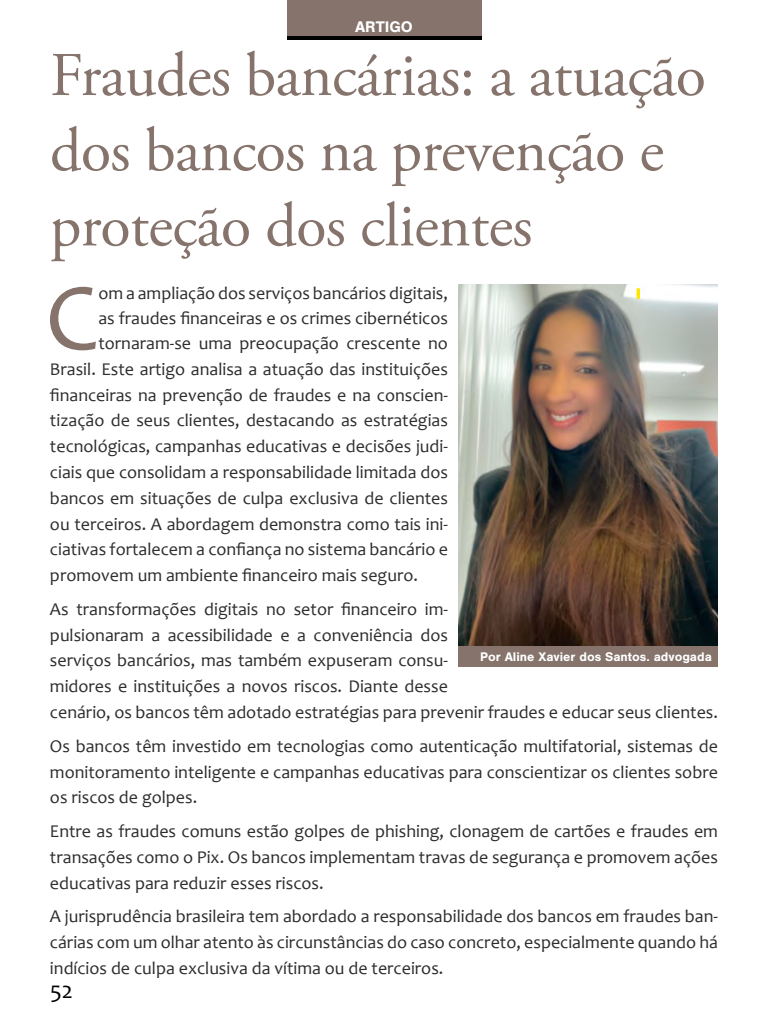
<style>
.page{position:relative;width:768px;height:1024px;background:#fff}
.page>*{position:absolute;margin:0;border:0;box-sizing:border-box;transform-origin:0 0}
.t1{font:96.6px "Candara";color:#85736c}
.t2{font:62px/75.2px "Adobe Garamond Pro";letter-spacing:-.01em;color:#85736c}
.t3{font:24px "Candara";color:#000}
.t4{font:18px/25.8px "Candara";color:#2d2d2d;text-align:justify}
.t5{font:700 16px "Nimbus San";color:#fff}
.t6{font:700 13px "Nimbus San";color:#fff}
</style>
<div class="page">
<div style="left:287px;top:0;width:194px;height:40px;background:#000"></div>
<div style="left:287px;top:0;width:194px;height:36px;background:#85736c"></div>
<img style="left:458px;top:284px;width:260px;height:362px">
<div style="left:458px;top:646px;width:260px;height:21px;background:#85736c"></div>
<p class="t5" style="left:355px;top:17px;width:59px">ARTIGO</p>
<h2 class="t2" style="left:50px;top:40px;width:657px">Fraudes bancárias: a atuação dos bancos na prevenção e proteção dos clientes</h2>
<h1 class="t1" style="left:45px;top:257px;width:55px">C</h1>
<p class="t4" style="left:98px;top:280px;width:351px">om a ampliação dos serviços bancários digitais,</p>
<p class="t4" style="left:98px;top:305px;width:351px">as fraudes financeiras e os crimes cibernéticos</p>
<p class="t4" style="left:98px;top:330px;width:351px">tornaram-se uma preocupação crescente no</p>
<p class="t4" style="left:50px;top:356px;width:400px">Brasil. Este artigo analisa a atuação das instituições</p>
<p class="t4" style="left:50px;top:382px;width:399px">financeiras na prevenção de fraudes e na conscien-</p>
<p class="t4" style="left:50px;top:408px;width:400px">tização de seus clientes, destacando as estratégias</p>
<p class="t4" style="left:50px;top:433px;width:399px">tecnológicas, campanhas educativas e decisões judi-</p>
<p class="t4" style="left:50px;top:459px;width:400px">ciais que consolidam a responsabilidade limitada dos</p>
<p class="t4" style="left:50px;top:485px;width:400px">bancos em situações de culpa exclusiva de clientes</p>
<p class="t4" style="left:50px;top:511px;width:399px">ou terceiros. A abordagem demonstra como tais ini-</p>
<p class="t4" style="left:50px;top:536px;width:400px">ciativas fortalecem a confiança no sistema bancário e</p>
<p class="t4" style="left:50px;top:562px;width:369px">promovem um ambiente financeiro mais seguro.</p>
<p class="t4" style="left:50px;top:596px;width:670px;text-align:left">As transformações digitais no setor financeiro im-<br>pulsionaram a acessibilidade e a conveniência dos<br>serviços bancários, mas também expuseram consu-<br>midores e instituições a novos riscos. Diante desse<br>cenário, os bancos têm adotado estratégias para prevenir fraudes e educar seus clientes.</p>
<p class="t4" style="left:50px;top:733px;width:670px">Os bancos têm investido em tecnologias como autenticação multifatorial, sistemas de monitoramento inteligente e campanhas educativas para conscientizar os clientes sobre os riscos de golpes.</p>
<p class="t4" style="left:50px;top:818px;width:670px">Entre as fraudes comuns estão golpes de phishing, clonagem de cartões e fraudes em transações como o Pix. Os bancos implementam travas de segurança e promovem ações educativas para reduzir esses riscos.</p>
<p class="t4" style="left:50px;top:904px;width:670px">A jurisprudência brasileira tem abordado a responsabilidade dos bancos em fraudes ban&shy;cárias com um olhar atento às circunstâncias do caso concreto, especialmente quando há indícios de culpa exclusiva da vítima ou de terceiros.</p>
<p class="t6" style="left:480px;top:649px;width:233px">Por Aline Xavier dos Santos. advogada</p>
<h3 class="t3" style="left:50px;top:976px;width:24px">52</h3>
</div>
